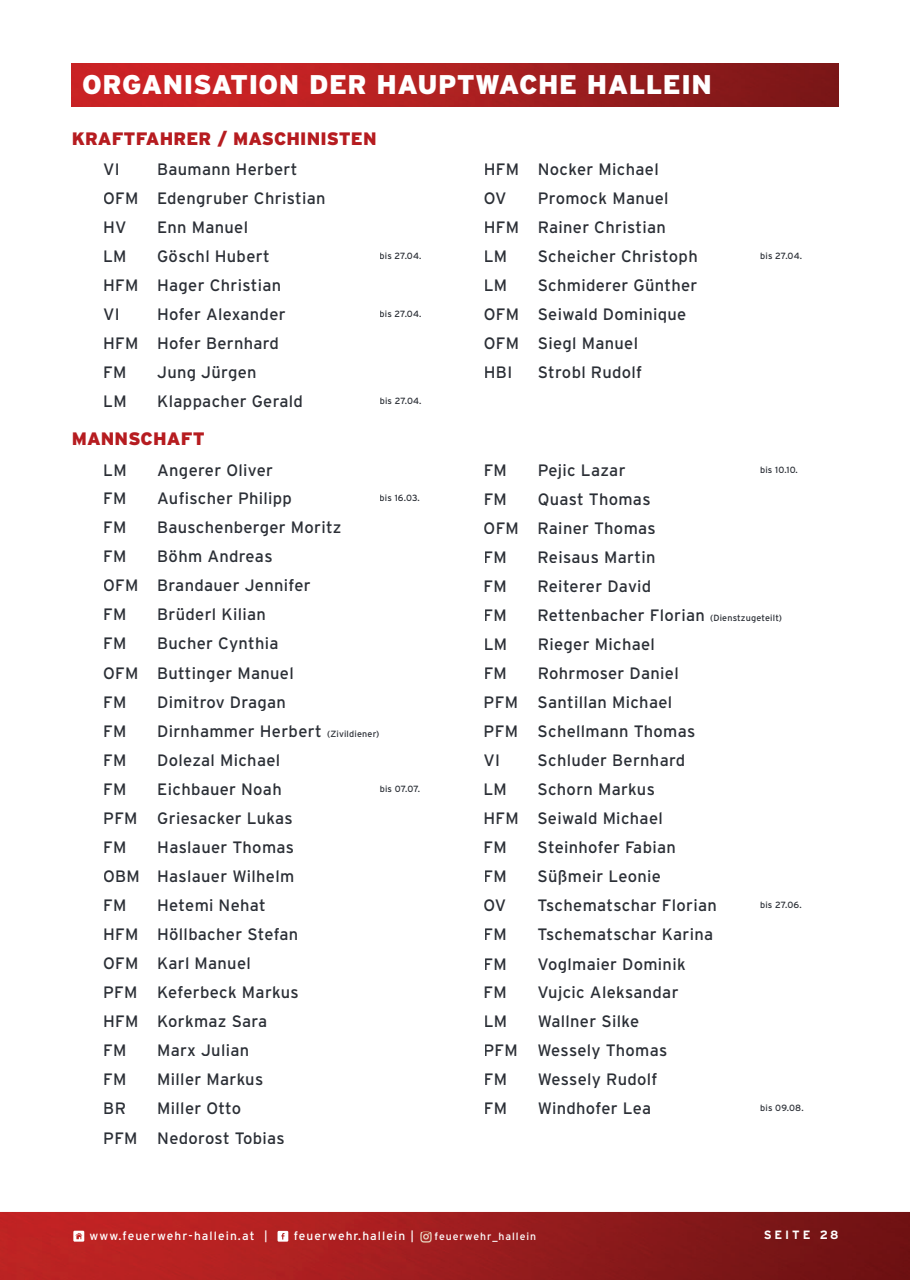
<style>
.page{position:relative;width:910px;height:1280px;background:#fff}
.page>*{position:absolute;margin:0;border:0;box-sizing:border-box;transform-origin:0 0}
.t1{font:900 27px "Interstate";letter-spacing:.015em;color:#fff}
.t2{font:900 18px "Interstate";letter-spacing:.005em;color:#b61c20}
.t3{font:16.5px/29.1px "Interstate";letter-spacing:.02em;color:#2b2f36}
.t4{font:12px "Interstate";letter-spacing:.09em;color:#fff}
.t5{font:700 12px "Interstate";letter-spacing:.24em;color:#fff}
.t6{font:10.5px "Interstate";letter-spacing:.09em;color:#fff}
.t7{font:9px "Interstate";letter-spacing:.02em;color:#2b2f36}
.s1{font-size:9px}
</style>
<div class="page">
<img style="left:0;top:1212px;width:910px;height:68px">
<img style="left:72px;top:63px;width:766px;height:43px">
<svg style="left:73px;top:1231px;width:11px;height:10px"></svg>
<svg style="left:278px;top:1231px;width:10px;height:10px"></svg>
<svg style="left:421px;top:1231px;width:11px;height:11px"></svg>
<h1 class="t1" style="left:82px;top:69px;width:631px">ORGANISATION DER HAUPTWACHE HALLEIN</h1>
<p class="t2" style="left:72px;top:128px;width:306px">KRAFTFAHRER / MASCHINISTEN</p>
<p class="t3" style="left:103px;top:155px;width:18px">VI</p>
<p class="t3" style="left:157px;top:155px;width:142px">Baumann Herbert</p>
<p class="t3" style="left:484px;top:155px;width:176px">HFM Nocker Michael</p>
<p class="t3" style="left:103px;top:184px;width:224px">OFM Edengruber Christian<br>HV</p>
<p class="t3" style="left:157px;top:213px;width:92px">Enn Manuel</p>
<p class="t3" style="left:484px;top:184px;width:186px;text-align:right">Promock Manuel<br>HFM Rainer Christian</p>
<p class="t3" style="left:484px;top:184px;width:24px">OV</p>
<p class="t3" style="left:103px;top:242px;width:25px">LM</p>
<p class="t3" style="left:157px;top:242px;width:114px">Göschl Hubert</p>
<p class="t7" style="left:379px;top:251px;width:43px">bis 27.04.</p>
<p class="t3" style="left:484px;top:242px;width:25px">LM</p>
<p class="t3" style="left:538px;top:242px;width:161px">Scheicher Christoph</p>
<p class="t7" style="left:760px;top:251px;width:43px">bis 27.04.</p>
<p class="t3" style="left:103px;top:271px;width:180px">HFM Hager Christian</p>
<p class="t3" style="left:103px;top:300px;width:18px">VI</p>
<p class="t3" style="left:157px;top:300px;width:130px">Hofer Alexander</p>
<p class="t7" style="left:379px;top:309px;width:43px">bis 27.04.</p>
<p class="t3" style="left:103px;top:329px;width:177px">HFM Hofer Bernhard<br>FM</p>
<p class="t3" style="left:157px;top:358px;width:101px">Jung Jürgen</p>
<p class="t3" style="left:484px;top:271px;width:215px;text-indent:54px">Schmiderer Günther<br>OFM Seiwald Dominique<br>OFM Siegl Manuel</p>
<p class="t3" style="left:484px;top:271px;width:25px">LM</p>
<p class="t3" style="left:484px;top:358px;width:30px">HBI</p>
<p class="t3" style="left:538px;top:358px;width:106px">Strobl Rudolf</p>
<p class="t3" style="left:103px;top:387px;width:25px">LM</p>
<p class="t3" style="left:157px;top:387px;width:147px">Klappacher Gerald</p>
<p class="t7" style="left:380px;top:396px;width:43px">bis 27.04.</p>
<p class="t2" style="left:72px;top:428px;width:134px">MANNSCHAFT</p>
<p class="t3" style="left:103px;top:455px;width:25px">LM</p>
<p class="t3" style="left:157px;top:455px;width:117px">Angerer Oliver</p>
<p class="t3" style="left:484px;top:455px;width:25px">FM</p>
<p class="t3" style="left:538px;top:455px;width:89px">Pejic Lazar</p>
<p class="t7" style="left:760px;top:465px;width:39px">bis 10.10.</p>
<p class="t3" style="left:103px;top:484px;width:25px">FM</p>
<p class="t3" style="left:157px;top:484px;width:136px">Aufischer Philipp</p>
<p class="t7" style="left:380px;top:493px;width:42px">bis 16.03.</p>
<p class="t3" style="left:484px;top:485px;width:25px">FM</p>
<p class="t3" style="left:538px;top:485px;width:114px">Quast Thomas</p>
<p class="t3" style="left:103px;top:513px;width:25px">FM</p>
<p class="t3" style="left:157px;top:513px;width:186px">Bauschenberger Moritz</p>
<p class="t3" style="left:103px;top:542px;width:25px">FM</p>
<p class="t3" style="left:157px;top:542px;width:117px">Böhm Andreas</p>
<p class="t3" style="left:484px;top:513px;width:174px">OFM Rainer Thomas</p>
<p class="t3" style="left:484px;top:542px;width:25px">FM</p>
<p class="t3" style="left:538px;top:542px;width:119px">Reisaus Martin</p>
<p class="t3" style="left:103px;top:571px;width:209px">OFM Brandauer Jennifer</p>
<p class="t3" style="left:483px;top:572px;width:25px">FM</p>
<p class="t3" style="left:537px;top:572px;width:115px">Reiterer David</p>
<p class="t3" style="left:103px;top:600px;width:25px">FM</p>
<p class="t3" style="left:157px;top:600px;width:110px">Brüderl Kilian</p>
<p class="t3" style="left:103px;top:629px;width:25px">FM</p>
<p class="t3" style="left:157px;top:629px;width:123px">Bucher Cynthia</p>
<p class="t3" style="left:103px;top:658px;width:192px">OFM Buttinger Manuel</p>
<p class="t3" style="left:484px;top:601px;width:25px">FM</p>
<p class="t3" style="left:538px;top:601px;width:246px">Rettenbacher Florian <span class="s1">(Dienstzugeteilt)</span></p>
<p class="t3" style="left:484px;top:630px;width:25px">LM</p>
<p class="t3" style="left:538px;top:630px;width:119px">Rieger Michael</p>
<p class="t3" style="left:484px;top:659px;width:25px">FM</p>
<p class="t3" style="left:538px;top:659px;width:143px">Rohrmoser Daniel</p>
<p class="t3" style="left:103px;top:687px;width:25px">FM</p>
<p class="t3" style="left:157px;top:687px;width:130px">Dimitrov Dragan</p>
<p class="t3" style="left:103px;top:717px;width:25px">FM</p>
<p class="t3" style="left:157px;top:717px;width:224px">Dirnhammer Herbert <span class="s1">(Zivildiener)</span></p>
<p class="t3" style="left:103px;top:746px;width:25px">FM</p>
<p class="t3" style="left:157px;top:746px;width:124px">Dolezal Michael</p>
<p class="t3" style="left:484px;top:688px;width:213px">PFM Santillan Michael<br>PFM Schellmann Thomas<br>VI</p>
<p class="t3" style="left:538px;top:746px;width:149px">Schluder Bernhard</p>
<p class="t3" style="left:103px;top:775px;width:25px">FM</p>
<p class="t3" style="left:157px;top:775px;width:126px">Eichbauer Noah</p>
<p class="t3" style="left:103px;top:804px;width:191px">PFM Griesacker Lukas</p>
<p class="t7" style="left:380px;top:784px;width:42px">bis 07.07.</p>
<p class="t3" style="left:483px;top:775px;width:181px;text-indent:54px">Schorn Markus<br>HFM Seiwald Michael</p>
<p class="t3" style="left:483px;top:775px;width:25px">LM</p>
<p class="t3" style="left:103px;top:833px;width:25px">FM</p>
<p class="t3" style="left:157px;top:833px;width:138px">Haslauer Thomas</p>
<p class="t3" style="left:484px;top:833px;width:25px">FM</p>
<p class="t3" style="left:538px;top:833px;width:140px">Steinhofer Fabian</p>
<p class="t3" style="left:103px;top:862px;width:193px">OBM Haslauer Wilhelm</p>
<p class="t3" style="left:484px;top:862px;width:25px">FM</p>
<p class="t3" style="left:538px;top:862px;width:125px">Süßmeir Leonie</p>
<p class="t3" style="left:103px;top:890px;width:25px">FM</p>
<p class="t3" style="left:157px;top:890px;width:110px">Hetemi Nehat</p>
<p class="t3" style="left:484px;top:891px;width:24px">OV</p>
<p class="t3" style="left:538px;top:891px;width:181px">Tschematschar Florian</p>
<p class="t7" style="left:760px;top:900px;width:43px">bis 27.06.</p>
<p class="t3" style="left:103px;top:920px;width:197px">HFM Höllbacher Stefan</p>
<p class="t3" style="left:484px;top:920px;width:25px">FM</p>
<p class="t3" style="left:538px;top:920px;width:177px">Tschematschar Karina</p>
<p class="t3" style="left:103px;top:948px;width:149px">OFM Karl Manuel</p>
<p class="t3" style="left:484px;top:949px;width:25px">FM</p>
<p class="t3" style="left:538px;top:949px;width:150px">Voglmaier Dominik</p>
<p class="t3" style="left:103px;top:978px;width:197px">PFM Keferbeck Markus</p>
<p class="t3" style="left:483px;top:978px;width:25px">FM</p>
<p class="t3" style="left:537px;top:978px;width:143px">Vujcic Aleksandar</p>
<p class="t3" style="left:103px;top:1006px;width:166px">HFM Korkmaz Sara<br>FM</p>
<p class="t3" style="left:157px;top:1035px;width:94px">Marx Julian</p>
<p class="t3" style="left:484px;top:1007px;width:25px">LM</p>
<p class="t3" style="left:538px;top:1007px;width:103px">Wallner Silke</p>
<p class="t3" style="left:483px;top:1036px;width:185px">PFM Wessely Thomas</p>
<p class="t3" style="left:103px;top:1065px;width:25px">FM</p>
<p class="t3" style="left:157px;top:1065px;width:107px">Miller Markus</p>
<p class="t3" style="left:484px;top:1065px;width:25px">FM</p>
<p class="t3" style="left:538px;top:1065px;width:121px">Wessely Rudolf</p>
<p class="t3" style="left:103px;top:1094px;width:24px">BR</p>
<p class="t3" style="left:157px;top:1094px;width:85px">Miller Otto</p>
<p class="t3" style="left:484px;top:1094px;width:25px">FM</p>
<p class="t3" style="left:538px;top:1094px;width:115px">Windhofer Lea</p>
<p class="t7" style="left:760px;top:1103px;width:45px">bis 09.08.</p>
<p class="t3" style="left:103px;top:1123px;width:183px">PFM Nedorost Tobias</p>
<p class="t4" style="left:90px;top:1230px;width:180px">www.feuerwehr-hallein.at |</p>
<p class="t4" style="left:294px;top:1230px;width:122px">feuerwehr.hallein |</p>
<p class="t6" style="left:435px;top:1231px;width:103px">feuerwehr_hallein</p>
<p class="t5" style="left:764px;top:1228px;width:76px">SEITE 28</p>
</div>
